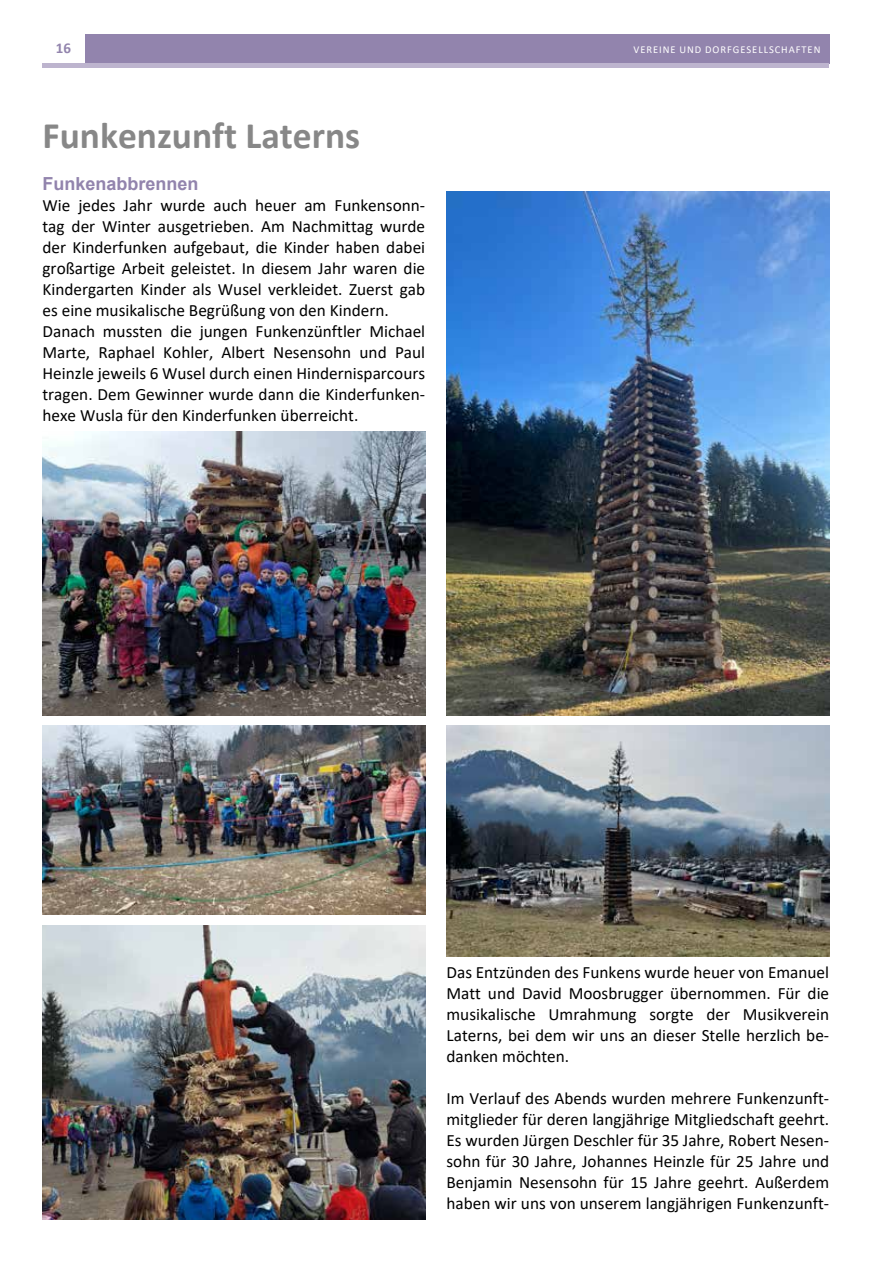
<style>
.page{position:relative;width:893px;height:1263px;background:#fff}
.page>*{position:absolute;margin:0;border:0;box-sizing:border-box;transform-origin:0 0}
.t1{font:700 37.5px "Calibri";color:#878787}
.t2{font:700 18px "Arial";color:#9284ad}
.t3{font:17.25px/21px "Calibri";color:#000;text-align:justify}
.t4{font:700 15px "Calibri";color:#9284ad}
.t5{font:10.5px "Calibri";letter-spacing:.09em;color:#fff}
</style>
<div class="page">
<div style="left:85px;top:34px;width:744px;height:30px;background:#9284ad"></div>
<hr style="left:43px;top:64px;width:786px;height:4px;background:#bdb4ce">
<img style="left:43px;top:432px;width:382px;height:283px">
<img style="left:446px;top:191px;width:383px;height:524px">
<img style="left:43px;top:726px;width:382px;height:189px">
<img style="left:446px;top:726px;width:383px;height:231px">
<img style="left:43px;top:925px;width:382px;height:294px">
<p class="t4" style="left:56px;top:38px;width:17px">16</p>
<p class="t5" style="left:634px;top:42px;width:188px">VEREINE UND DORFGESELLSCHAFTEN</p>
<h1 class="t1" style="left:43px;top:109px;width:319px">Funkenzunft Laterns</h1>
<p class="t2" style="left:43px;top:171px;width:158px">Funkenabbrennen</p>
<p class="t3" style="left:43px;top:195px;width:384px;text-align:left">Wie jedes Jahr wurde auch heuer am Funkensonn&shy;tag der Winter ausgetrieben. Am Nachmittag wurde der Kinderfunken aufgebaut, die Kinder haben dabei großartige Arbeit geleistet. In diesem Jahr waren die Kindergarten Kinder als Wusel verkleidet. Zuerst gab es eine musikalische Begrüßung von den Kindern.<br>Danach mussten die jungen Funkenzünftler Michael Marte, Raphael Kohler, Albert Nesensohn und Paul Heinzle jeweils 6 Wusel durch einen Hindernisparcours tragen. Dem Gewinner wurde dann die Kinderfunken&shy;hexe Wusla für den Kinderfunken überreicht.</p>
<p class="t3" style="left:446px;top:961px;width:384px">Das Entzünden des Funkens wurde heuer von Emanuel Matt und David Moosbrugger übernommen. Für die musikalische Umrahmung sorgte der Musikverein Laterns, bei dem wir uns an dieser Stelle herzlich be&shy;danken möchten.</p>
<p class="t3" style="left:446px;top:1087px;width:384px">Im Verlauf des Abends wurden mehrere Funkenzunft&shy;mitglieder für deren langjährige Mitgliedschaft geehrt.<br>Es wurden Jürgen Deschler für 35 Jahre, Robert Nesen&shy;sohn für 30 Jahre, Johannes Heinzle für 25 Jahre und Benjamin Nesensohn für 15 Jahre geehrt. Außerdem haben wir uns von unserem langjährigen Funkenzunft-</p>
</div>
